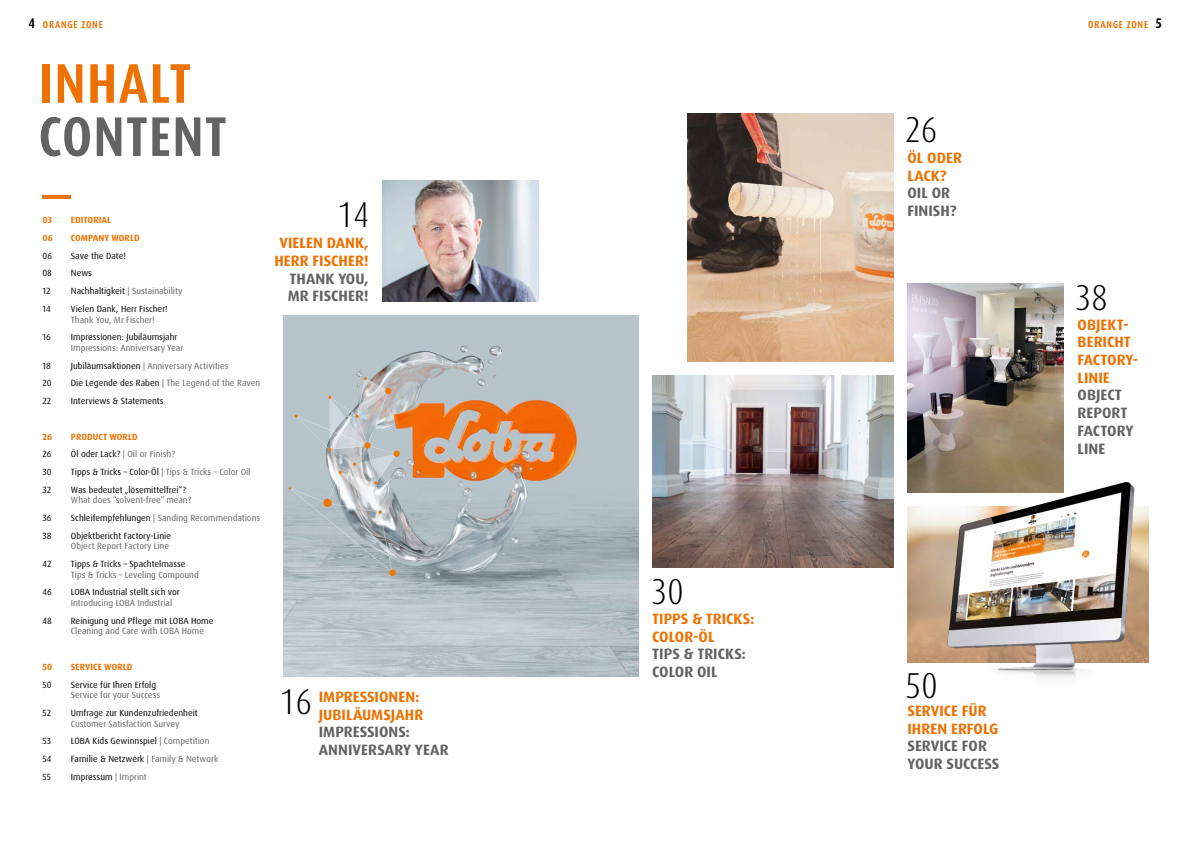
<style>
.page{position:relative;width:1191px;height:842px;background:#fff}
.page>*{position:absolute;margin:0;border:0;box-sizing:border-box;transform-origin:0 0}
.t1{font:700 condensed 56px "Dax Pro";letter-spacing:.015em;color:#646363}
.t2{font:700 condensed 56px "Dax Pro";letter-spacing:.02em;color:#ee7203}
.t3{font:300 condensed 36px "Dax Pro";color:#000}
.t4{font:700 15px/17.7px "Dax Pro";color:#ee7203}
.t5{font:700 15px/17.7px "Dax Pro";color:#646363}
.t6{font:700 condensed 10px "Dax Pro";letter-spacing:.08em;color:#ee7203}
.t7{font:9px "Dax Pro";color:#000}
.t8{font:9px "Dax Pro";color:#646363}
.t9{font:700 9px "Dax Pro";letter-spacing:.01em;color:#ee7203}
.s1{font-size:14px;color:#000}
.s2{color:#000}
.s3{color:#646363}
</style>
<div class="page">
<img style="left:283px;top:315px;width:355px;height:362px">
<img style="left:383px;top:181px;width:156px;height:120px">
<img style="left:687px;top:114px;width:206px;height:247px">
<img style="left:652px;top:376px;width:241px;height:191px">
<img style="left:1136px;top:507px;width:12px;height:156px">
<img style="left:907px;top:284px;width:156px;height:197px">
<img style="left:907px;top:481px;width:229px;height:198px">
<hr style="left:43px;top:196px;width:28px;height:3px;background:#ee7203">
<p class="t6" style="left:29px;top:18px;width:76px"><span class="s1">4</span> ORANGE ZONE</p>
<p class="t6" style="left:1088px;top:18px;width:76px">ORANGE ZONE <span class="s1">5</span></p>
<h1 class="t2" style="left:39px;top:47px;width:154px">INHALT</h1>
<h1 class="t1" style="left:38px;top:101px;width:190px">CONTENT</h1>
<p class="t9" style="left:43px;top:214px;width:11px">03</p>
<p class="t9" style="left:71px;top:214px;width:42px">EDITORIAL</p>
<p class="t9" style="left:43px;top:232px;width:12px">06</p>
<p class="t9" style="left:71px;top:232px;width:70px">COMPANY WORLD</p>
<p class="t7" style="left:43px;top:250px;width:11px">06</p>
<p class="t7" style="left:71px;top:250px;width:57px">Save the Date!</p>
<p class="t7" style="left:43px;top:268px;width:11px">08</p>
<p class="t7" style="left:71px;top:268px;width:23px">News</p>
<p class="t7" style="left:43px;top:285px;width:9px">12</p>
<p class="t8" style="left:71px;top:285px;width:113px"><span class="s2">Nachhaltigkeit</span> | Sustainability</p>
<p class="t7" style="left:43px;top:303px;width:10px">14</p>
<p class="t7" style="left:71px;top:303px;width:98px">Vielen Dank, Herr Fischer!</p>
<p class="t8" style="left:71px;top:314px;width:85px">Thank You, Mr Fischer!</p>
<p class="t7" style="left:43px;top:331px;width:10px">16</p>
<p class="t7" style="left:71px;top:331px;width:108px">Impressionen: Jubiläumsjahr</p>
<p class="t8" style="left:71px;top:342px;width:114px">Impressions: Anniversary Year</p>
<p class="t7" style="left:43px;top:360px;width:10px">18</p>
<p class="t8" style="left:71px;top:360px;width:159px"><span class="s2">Jubiläumsaktionen</span> | Anniversary Activities</p>
<p class="t7" style="left:43px;top:377px;width:11px">20</p>
<p class="t8" style="left:71px;top:377px;width:191px"><span class="s2">Die Legende des Raben</span> | The Legend of the Raven</p>
<p class="t7" style="left:43px;top:395px;width:10px">22</p>
<p class="t7" style="left:71px;top:395px;width:94px">Interviews &amp; Statements</p>
<p class="t9" style="left:43px;top:431px;width:11px">26</p>
<p class="t9" style="left:71px;top:431px;width:68px">PRODUCT WORLD</p>
<p class="t7" style="left:43px;top:448px;width:11px">26</p>
<p class="t8" style="left:71px;top:448px;width:106px"><span class="s2">Öl oder Lack?</span> | Oil or Finish?</p>
<p class="t7" style="left:43px;top:466px;width:11px">30</p>
<p class="t7" style="left:71px;top:466px;width:181px">Tipps &amp; Tricks – Color-Öl <span class="s3">| Tips &amp; Tricks – Color Oil</span></p>
<p class="t7" style="left:43px;top:484px;width:10px">32</p>
<p class="t7" style="left:71px;top:484px;width:117px">Was bedeutet „lösemittelfrei“?</p>
<p class="t8" style="left:71px;top:494px;width:122px">What does “solvent-free” mean?</p>
<p class="t7" style="left:43px;top:512px;width:11px">36</p>
<p class="t8" style="left:71px;top:512px;width:191px"><span class="s2">Schleifempfehlungen</span> | Sanding Recommendations</p>
<p class="t7" style="left:43px;top:530px;width:11px">38</p>
<p class="t7" style="left:71px;top:530px;width:102px">Objektbericht Factory-Linie</p>
<p class="t8" style="left:71px;top:540px;width:100px">Object Report Factory Line</p>
<p class="t7" style="left:43px;top:558px;width:10px">42</p>
<p class="t7" style="left:71px;top:558px;width:116px">Tipps &amp; Tricks – Spachtelmasse</p>
<p class="t8" style="left:71px;top:569px;width:129px">Tips &amp; Tricks – Leveling Compound</p>
<p class="t7" style="left:43px;top:586px;width:11px">46</p>
<p class="t7" style="left:71px;top:586px;width:110px">LOBA Industrial stellt sich vor</p>
<p class="t8" style="left:71px;top:597px;width:103px">Introducing LOBA Industrial</p>
<p class="t7" style="left:43px;top:615px;width:11px">48</p>
<p class="t7" style="left:71px;top:615px;width:144px">Reinigung und Pflege mit LOBA Home</p>
<p class="t8" style="left:71px;top:625px;width:135px">Cleaning and Care with LOBA Home</p>
<p class="t9" style="left:43px;top:661px;width:11px">50</p>
<p class="t9" style="left:71px;top:661px;width:63px">SERVICE WORLD</p>
<p class="t7" style="left:43px;top:679px;width:11px">50</p>
<p class="t7" style="left:71px;top:679px;width:87px">Service für Ihren Erfolg</p>
<p class="t8" style="left:71px;top:689px;width:91px">Service for your Success</p>
<p class="t7" style="left:43px;top:707px;width:10px">52</p>
<p class="t7" style="left:71px;top:707px;width:128px">Umfrage zur Kundenzufriedenheit</p>
<p class="t8" style="left:71px;top:718px;width:110px">Customer Satisfaction Survey</p>
<p class="t7" style="left:43px;top:735px;width:10px">53</p>
<p class="t7" style="left:71px;top:735px;width:140px">LOBA Kids Gewinnspiel <span class="s3">| Competition</span></p>
<p class="t7" style="left:43px;top:753px;width:10px">54</p>
<p class="t7" style="left:71px;top:753px;width:149px">Familie &amp; Netzwerk <span class="s3">| Family &amp; Network</span></p>
<p class="t7" style="left:43px;top:771px;width:10px">55</p>
<p class="t7" style="left:71px;top:771px;width:77px">Impressum <span class="s3">| Imprint</span></p>
<h2 class="t3" style="left:337px;top:191px;width:34px">14</h2>
<h3 class="t4" style="left:274px;top:234px;width:96px;text-align:center">VIELEN DANK,<br>HERR FISCHER!</h3>
<h3 class="t5" style="left:288px;top:270px;width:82px">THANK YOU,<br>MR FISCHER!</h3>
<h2 class="t3" style="left:280px;top:678px;width:34px">16</h2>
<h3 class="t4" style="left:319px;top:688px;width:106px">IMPRESSIONEN:<br>JUBILÄUMSJAHR</h3>
<h3 class="t5" style="left:319px;top:723px;width:131px">IMPRESSIONS:<br>ANNIVERSARY YEAR</h3>
<h2 class="t3" style="left:651px;top:568px;width:34px">30</h2>
<h3 class="t4" style="left:652px;top:610px;width:104px">TIPPS &amp; TRICKS:<br>COLOR-ÖL</h3>
<h3 class="t5" style="left:652px;top:645px;width:95px">TIPS &amp; TRICKS:<br>COLOR OIL</h3>
<h2 class="t3" style="left:905px;top:106px;width:34px">26</h2>
<h3 class="t4" style="left:907px;top:149px;width:56px">ÖL ODER<br>LACK?</h3>
<h3 class="t5" style="left:907px;top:184px;width:51px">OIL OR<br>FINISH?</h3>
<h2 class="t3" style="left:1075px;top:274px;width:34px">38</h2>
<h3 class="t4" style="left:1077px;top:316px;width:62px">OBJEKT-<br>BERICHT<br>FACTORY-<br>LINIE</h3>
<h3 class="t5" style="left:1077px;top:386px;width:57px">OBJECT<br>REPORT<br>FACTORY<br>LINE</h3>
<h2 class="t3" style="left:905px;top:662px;width:34px">50</h2>
<h3 class="t4" style="left:907px;top:702px;width:92px">SERVICE FÜR<br>IHREN ERFOLG</h3>
<h3 class="t5" style="left:907px;top:737px;width:93px">SERVICE FOR<br>YOUR SUCCESS</h3>
</div>
